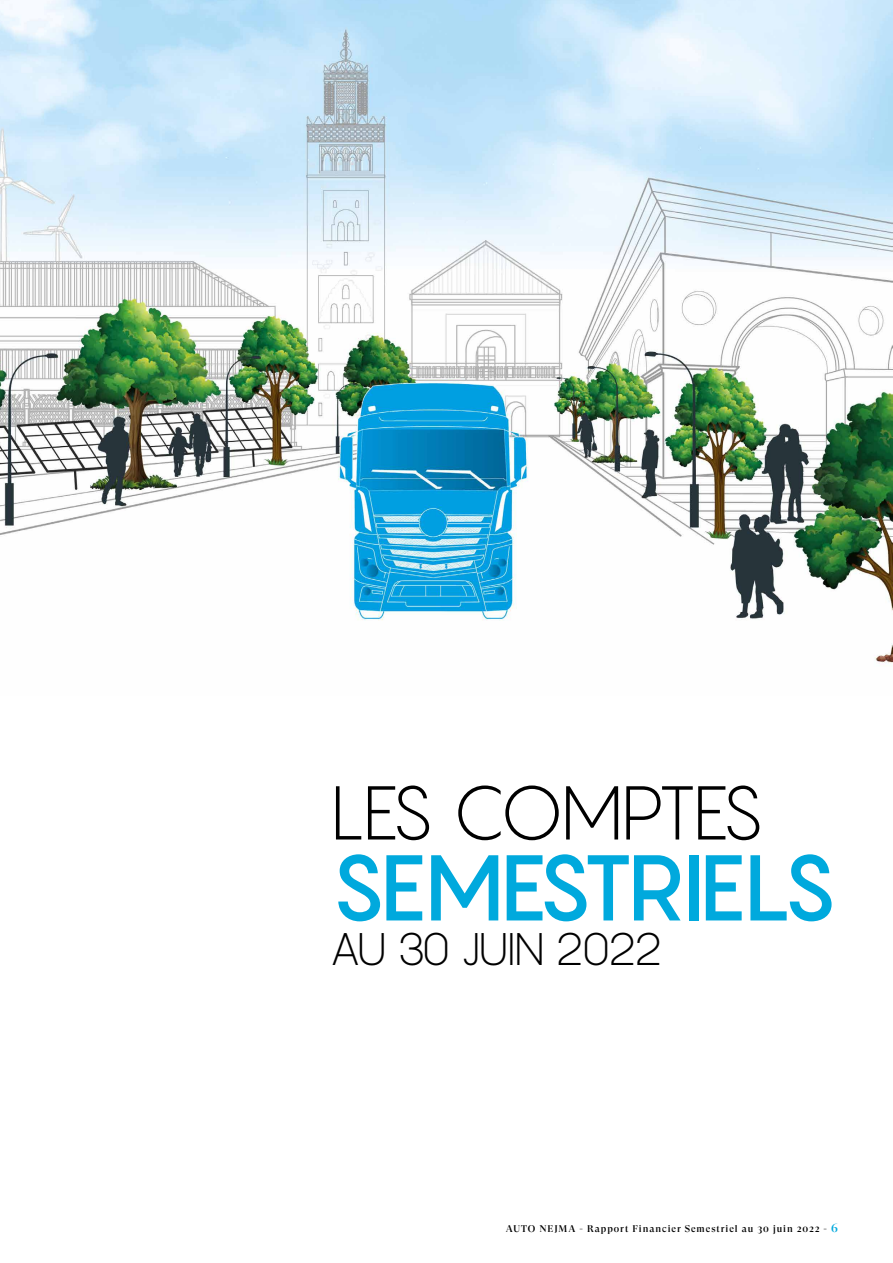
<style>
.page{position:relative;width:893px;height:1263px;background:#fff}
.page>*{position:absolute;margin:0;border:0;box-sizing:border-box;transform-origin:0 0}
.t1{font:500 91.8px "Pangram";letter-spacing:-.06em;color:#00a9dd}
.t2{font:300 75px "Pangram";letter-spacing:-.075em;color:#000}
.t3{font:300 45px "Pangram";letter-spacing:-.055em;color:#000}
.t4{font:500 9.75px "GT Super Display";letter-spacing:.1em;color:#000}
.s1{font-size:12.15px;color:#00a9dd}
</style>
<div class="page">
<img style="left:0;top:0;width:893px;height:663px">
<h2 class="t2" style="left:329px;top:765px;width:437px">LES COMPTES</h2>
<h1 class="t1" style="left:329px;top:828px;width:510px">SEMESTRIELS</h1>
<h3 class="t3" style="left:329px;top:920px;width:335px">AU 30 JUIN 2022</h3>
<p class="t4" style="left:506px;top:1223px;width:334px">AUTO NEJMA - Rapport Financier Semestriel au 30 juin 2022 - <span class="s1">6</span></p>
</div>
